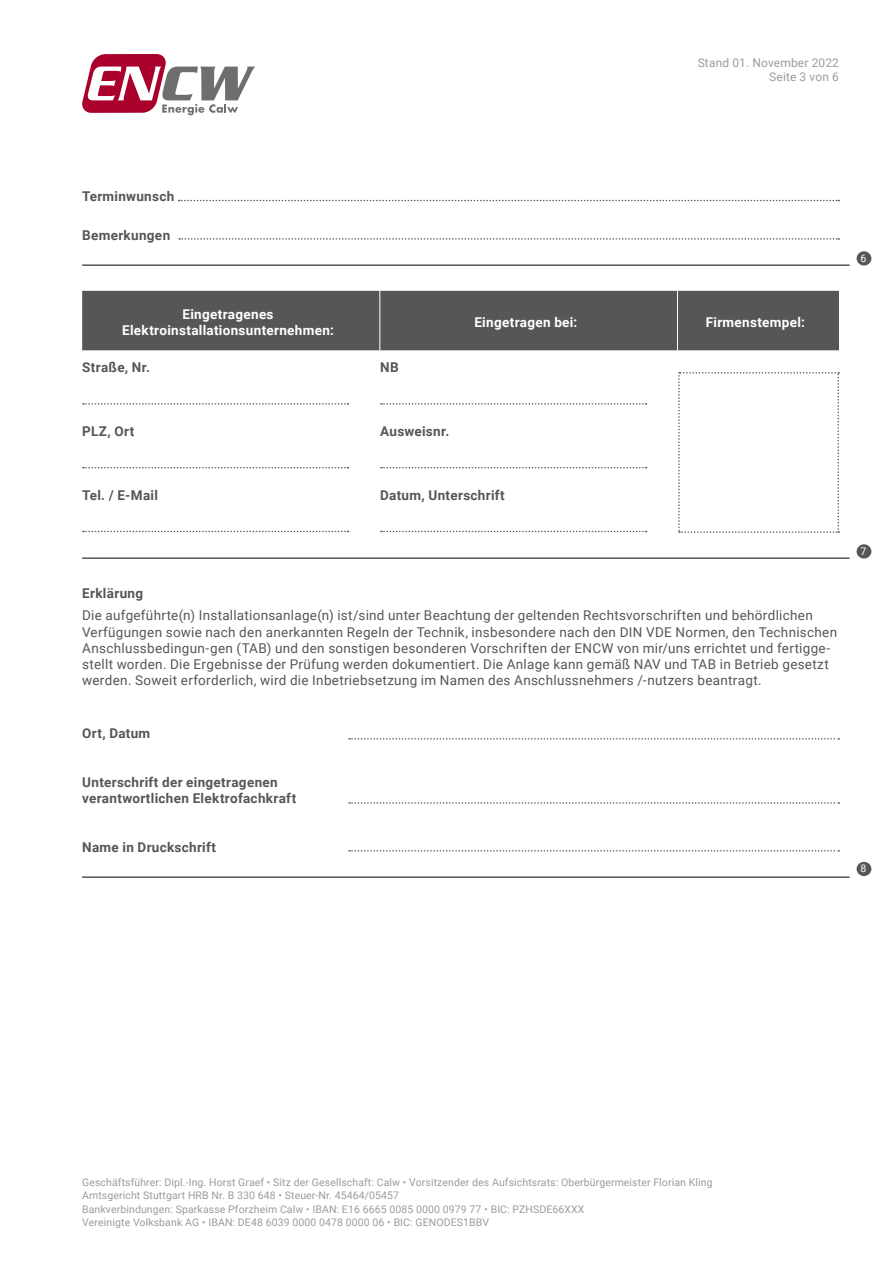
<style>
.page{position:relative;width:893px;height:1263px;background:#fff}
.page>*{position:absolute;margin:0;border:0;box-sizing:border-box;transform-origin:0 0}
.t1{font:13.5px/16.2px "Roboto";letter-spacing:.02em;color:#565655}
.t2{font:700 13.5px/16.2px "Roboto";letter-spacing:.025em;color:#565655}
.t3{font:700 13.5px/16.2px "Roboto";letter-spacing:.025em;color:#fff;text-align:center}
.t4{font:12px/14.4px "Roboto";letter-spacing:.01em;color:#9c9c9d;text-align:right}
.t5{font:10.5px/13.5px "Roboto";letter-spacing:.01em;color:#9c9c9d}
.t6{font:10.5px "Roboto";color:#fff}
</style>
<div class="page">
<svg style="left:82px;top:54px;width:173px;height:61px"></svg>
<svg style="left:179px;top:200px;width:660px;height:1px"></svg>
<svg style="left:179px;top:238px;width:660px;height:2px"></svg>
<hr style="left:82px;top:264px;width:768px;height:2px;background:#565655">
<div style="left:857px;top:251px;width:14px;height:15px;background:#565655;border-radius:50%"></div>
<hr style="left:82px;top:557px;width:768px;height:2px;background:#565655">
<div style="left:857px;top:544px;width:14px;height:14px;background:#565655;border-radius:50%"></div>
<hr style="left:82px;top:876px;width:768px;height:2px;background:#565655">
<div style="left:857px;top:862px;width:14px;height:14px;background:#565655;border-radius:50%"></div>
<div style="left:82px;top:291px;width:757px;height:59px;background:#565655"></div>
<hr style="left:379px;top:291px;width:1px;height:59px;background:#fff">
<hr style="left:677px;top:291px;width:1px;height:59px;background:#fff">
<svg style="left:83px;top:403px;width:266px;height:2px"></svg>
<svg style="left:381px;top:403px;width:266px;height:2px"></svg>
<svg style="left:83px;top:467px;width:266px;height:1px"></svg>
<svg style="left:381px;top:467px;width:266px;height:1px"></svg>
<svg style="left:83px;top:531px;width:266px;height:1px"></svg>
<svg style="left:381px;top:531px;width:266px;height:1px"></svg>
<svg style="left:678px;top:372px;width:161px;height:161px"></svg>
<svg style="left:349px;top:738px;width:490px;height:1px"></svg>
<svg style="left:349px;top:802px;width:490px;height:2px"></svg>
<svg style="left:349px;top:850px;width:490px;height:1px"></svg>
<p class="t4" style="left:698px;top:55px;width:143px">Stand 01. November 2022<br>Seite 3 von 6</p>
<p class="t2" style="left:82px;top:188px;width:94px">Terminwunsch</p>
<p class="t2" style="left:82px;top:226px;width:90px">Bemerkungen</p>
<p class="t3" style="left:122px;top:305px;width:213px">Eingetragenes<br>Elektroinstallationsunternehmen:</p>
<p class="t3" style="left:474px;top:313px;width:104px">Eingetragen bei:</p>
<p class="t3" style="left:706px;top:313px;width:101px">Firmenstempel:</p>
<p class="t2" style="left:82px;top:359px;width:70px">Straße, Nr.</p>
<p class="t2" style="left:380px;top:359px;width:20px">NB</p>
<p class="t2" style="left:82px;top:423px;width:54px">PLZ, Ort</p>
<p class="t2" style="left:380px;top:423px;width:71px">Ausweisnr.</p>
<p class="t2" style="left:82px;top:486px;width:77px">Tel. / E-Mail</p>
<p class="t2" style="left:380px;top:486px;width:126px">Datum, Unterschrift</p>
<p class="t2" style="left:82px;top:584px;width:62px">Erklärung</p>
<p class="t1" style="left:82px;top:607px;width:757px">Die aufgeführte(n) Installationsanlage(n) ist/sind unter Beachtung der geltenden Rechtsvorschriften und behördlichen Verfügungen sowie nach den anerkannten Regeln der Technik, insbesondere nach den DIN VDE Normen, den Technischen Anschlussbedingun-gen (TAB) und den sonstigen besonderen Vorschriften der ENCW von mir/uns errichtet und fertigge&shy;stellt worden. Die Ergebnisse der Prüfung werden dokumentiert. Die Anlage kann gemäß NAV und TAB in Betrieb gesetzt werden. Soweit erforderlich, wird die Inbetriebsetzung im Namen des Anschlussnehmers /-nutzers beantragt.</p>
<p class="t2" style="left:82px;top:725px;width:70px">Ort, Datum</p>
<p class="t2" style="left:82px;top:773px;width:216px">Unterschrift der eingetragenen verantwortlichen Elektrofachkraft</p>
<p class="t2" style="left:82px;top:838px;width:135px">Name in Druckschrift</p>
<p class="t6" style="left:860px;top:251px;width:7px">6</p>
<p class="t6" style="left:860px;top:544px;width:7px">7</p>
<p class="t6" style="left:860px;top:861px;width:7px">8</p>
<p class="t5" style="left:82px;top:1175px;width:632px">Geschäftsführer: Dipl.-Ing. Horst Graef • Sitz der Gesellschaft: Calw • Vorsitzender des Aufsichtsrats: Oberbürgermeister Florian Kling Amtsgericht Stuttgart HRB Nr. B 330 648 • Steuer-Nr. 45464/05457<br>Bankverbindungen: Sparkasse Pforzheim Calw • IBAN: E16 6665 0085 0000 0979 77 • BIC: PZHSDE66XXX<br>Vereinigte Volksbank AG • IBAN: DE48 6039 0000 0478 0000 06 • BIC: GENODES1BBV</p>
</div>
